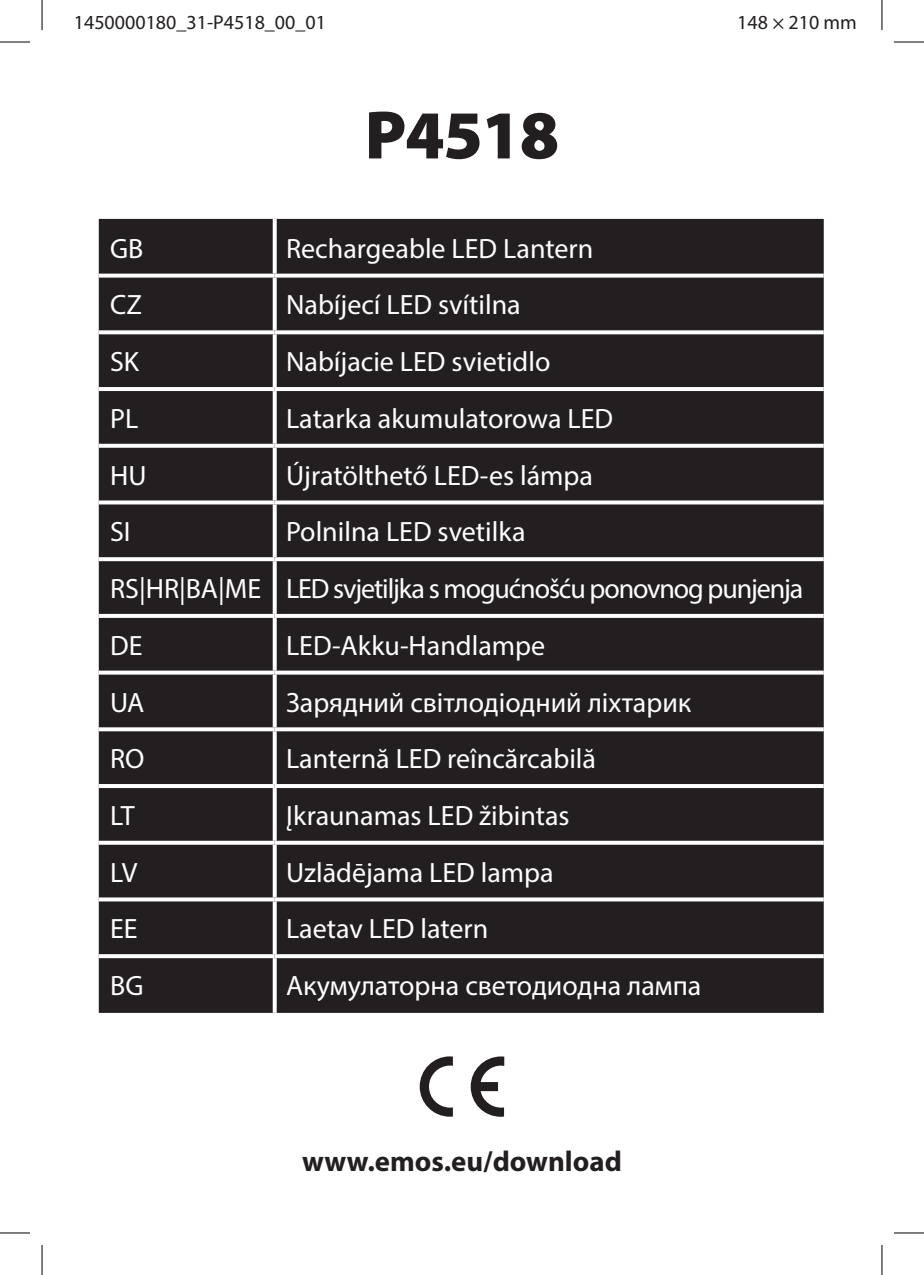
<style>
.page{position:relative;width:924px;height:1275px;background:#fff}
.page>*{position:absolute;margin:0;border:0;box-sizing:border-box;transform-origin:0 0}
.t1{font:900 69px "Myriad Pro";letter-spacing:-.02em;color:#231f20}
.t2{font:700 28.8px "Myriad Pro";color:#231f20}
.t3{font:28px "Myriad Pro";color:#fff}
.t4{font:28px/56.6px "Myriad Pro";letter-spacing:-.04em;color:#fff}
.t5{font:20px "Myriad Pro";color:#231f20}
</style>
<div class="page">
<div style="left:99px;top:219px;width:724px;height:794px;background:#231f20"></div>
<svg style="left:272px;top:219px;width:4px;height:55px"></svg>
<svg style="left:99px;top:274px;width:175px;height:4px"></svg>
<svg style="left:274px;top:274px;width:549px;height:4px"></svg>
<svg style="left:272px;top:278px;width:4px;height:52px"></svg>
<svg style="left:99px;top:330px;width:175px;height:4px"></svg>
<svg style="left:274px;top:330px;width:549px;height:4px"></svg>
<svg style="left:272px;top:334px;width:4px;height:53px"></svg>
<hr style="left:99px;top:387px;width:175px;height:4px;background:#fff">
<hr style="left:274px;top:387px;width:549px;height:4px;background:#fff">
<svg style="left:272px;top:391px;width:4px;height:53px"></svg>
<svg style="left:99px;top:444px;width:175px;height:4px"></svg>
<svg style="left:274px;top:444px;width:549px;height:4px"></svg>
<svg style="left:272px;top:448px;width:4px;height:52px"></svg>
<svg style="left:99px;top:500px;width:175px;height:4px"></svg>
<svg style="left:274px;top:500px;width:549px;height:4px"></svg>
<svg style="left:272px;top:504px;width:4px;height:53px"></svg>
<svg style="left:99px;top:557px;width:175px;height:4px"></svg>
<svg style="left:274px;top:557px;width:549px;height:4px"></svg>
<svg style="left:272px;top:561px;width:4px;height:53px"></svg>
<svg style="left:99px;top:614px;width:175px;height:4px"></svg>
<svg style="left:274px;top:614px;width:549px;height:4px"></svg>
<svg style="left:272px;top:618px;width:4px;height:52px"></svg>
<svg style="left:99px;top:670px;width:175px;height:4px"></svg>
<svg style="left:274px;top:670px;width:549px;height:4px"></svg>
<svg style="left:272px;top:674px;width:4px;height:53px"></svg>
<svg style="left:99px;top:727px;width:175px;height:4px"></svg>
<svg style="left:274px;top:727px;width:549px;height:4px"></svg>
<svg style="left:272px;top:731px;width:4px;height:53px"></svg>
<hr style="left:99px;top:784px;width:175px;height:4px;background:#fff">
<hr style="left:274px;top:784px;width:549px;height:4px;background:#fff">
<svg style="left:272px;top:788px;width:4px;height:52px"></svg>
<svg style="left:99px;top:840px;width:175px;height:4px"></svg>
<svg style="left:274px;top:840px;width:549px;height:4px"></svg>
<svg style="left:272px;top:844px;width:4px;height:53px"></svg>
<svg style="left:99px;top:897px;width:175px;height:4px"></svg>
<svg style="left:274px;top:897px;width:549px;height:4px"></svg>
<svg style="left:272px;top:901px;width:4px;height:53px"></svg>
<svg style="left:99px;top:954px;width:175px;height:4px"></svg>
<svg style="left:274px;top:954px;width:549px;height:4px"></svg>
<svg style="left:272px;top:958px;width:4px;height:55px"></svg>
<svg style="left:419px;top:1056px;width:85px;height:60px"></svg>
<hr style="left:0;top:42px;width:30px;height:1px;background:#000">
<hr style="left:893px;top:42px;width:30px;height:1px;background:#000">
<hr style="left:0;top:1232px;width:30px;height:1px;background:#000">
<hr style="left:893px;top:1232px;width:30px;height:1px;background:#000">
<hr style="left:42px;top:0;width:1px;height:30px;background:#000">
<hr style="left:42px;top:1245px;width:1px;height:30px;background:#000">
<hr style="left:881px;top:0;width:1px;height:30px;background:#000">
<hr style="left:881px;top:1245px;width:1px;height:30px;background:#000">
<p class="t5" style="left:74px;top:10px;width:253px">1450000180_31-P4518_00_01</p>
<p class="t5" style="left:737px;top:10px;width:121px">148 × 210 mm</p>
<h1 class="t1" style="left:364px;top:89px;width:196px">P4518</h1>
<p class="t3" style="left:110px;top:231px;width:35px">GB</p>
<p class="t3" style="left:286px;top:231px;width:309px">Rechargeable LED Lantern</p>
<p class="t3" style="left:110px;top:288px;width:33px">CZ</p>
<p class="t3" style="left:286px;top:288px;width:236px">Nabíjecí LED svítilna</p>
<p class="t3" style="left:110px;top:344px;width:30px">SK</p>
<p class="t3" style="left:286px;top:344px;width:266px">Nabíjacie LED svietidlo</p>
<p class="t3" style="left:110px;top:401px;width:30px">PL</p>
<p class="t3" style="left:286px;top:401px;width:328px">Latarka akumulatorowa LED</p>
<p class="t3" style="left:110px;top:458px;width:38px">HU</p>
<p class="t3" style="left:286px;top:458px;width:308px">Újratölthető LED-es lámpa</p>
<p class="t3" style="left:110px;top:515px;width:22px">SI</p>
<p class="t4" style="left:110px;top:503px;width:694px;text-indent:176px">Polnilna LED svetilka<br>RS|HR|BA|ME LED svjetiljka s mogućnošću ponovnog punjenja<br>DE</p>
<p class="t3" style="left:286px;top:628px;width:260px">LED-Akku-Handlampe</p>
<p class="t3" style="left:110px;top:685px;width:36px">UA</p>
<p class="t3" style="left:286px;top:685px;width:406px">Зарядний світлодіодний ліхтарик</p>
<p class="t3" style="left:110px;top:741px;width:36px">RO</p>
<p class="t3" style="left:286px;top:741px;width:311px">Lanternă LED reîncărcabilă</p>
<p class="t3" style="left:110px;top:798px;width:26px">LT</p>
<p class="t3" style="left:286px;top:798px;width:285px">Įkraunamas LED žibintas</p>
<p class="t3" style="left:110px;top:855px;width:29px">LV</p>
<p class="t3" style="left:286px;top:855px;width:269px">Uzlādējama LED lampa</p>
<p class="t3" style="left:110px;top:911px;width:29px">EE</p>
<p class="t3" style="left:286px;top:911px;width:204px">Laetav LED latern</p>
<p class="t3" style="left:110px;top:968px;width:35px">BG</p>
<p class="t3" style="left:286px;top:968px;width:416px">Акумулаторна светодиодна лампа</p>
<p class="t2" style="left:302px;top:1142px;width:321px">www.emos.eu/download</p>
</div>
